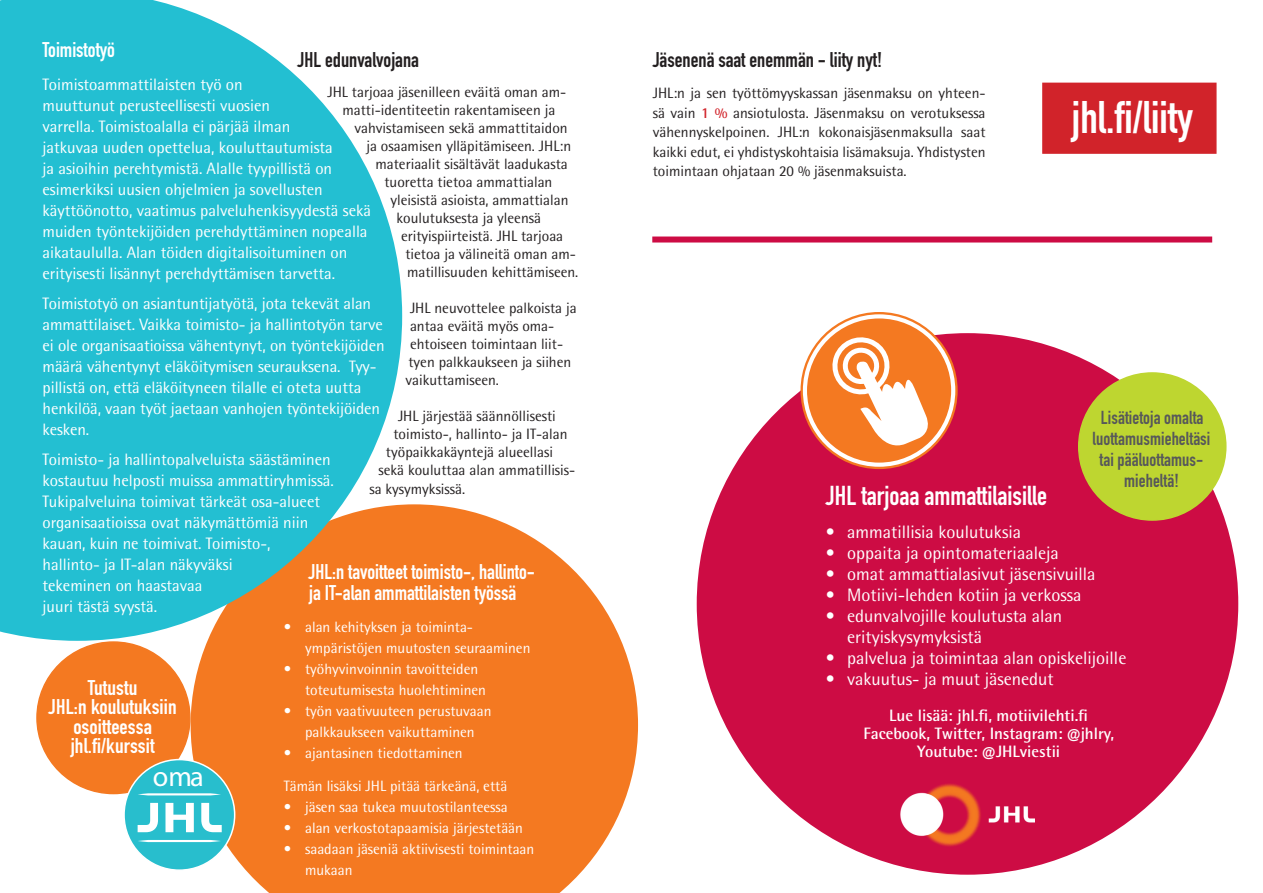
<style>
.page{position:relative;width:1263px;height:893px;background:#fff}
.page>*{position:absolute;margin:0;border:0;box-sizing:border-box;transform-origin:0 0}
.t1{font:45px "DIN Engschrift Std";color:#fff}
.t2{font:28.35px "Myriad Pro";color:#fff}
.t3{font:27px "DIN Engschrift Std";color:#fff}
.t4{font:21px/21px "DIN Engschrift Std";color:#fff}
.t5{font:21px/19.5px "DIN Engschrift Std";color:#fff;text-align:center;scale:1.05 1}
.t6{font:21px "DIN Engschrift Std";color:#231f20}
.t7{font:18.6px/21.3px "DIN Engschrift Std";letter-spacing:.005em;color:#57585a;text-align:center}
.t8{font:18px/21px "Rotis Semi Sans Std";color:#fff}
.t9{font:16.5px/21px "Rotis Semi Sans Std";color:#fff}
.t10{font:700 16.5px/18px "Rotis Semi Sans Std";color:#fff;text-align:center}
.t11{font:15px/19.5px "Rotis Semi Sans Std";color:#231f20;text-align:justify}
.t12{font:15px/21px "Rotis Semi Sans Std";color:#fff}
.s1{font-weight:700;color:#d1232a}
</style>
<div class="page">
<svg style="left:191px;top:504px;width:447px;height:389px;background:#f5893c"></svg>
<svg style="left:0;top:0;width:402px;height:641px;background:#46c0ca"></svg>
<div style="left:652px;top:237px;width:560px;height:6px;background:#cd0c44"></div>
<div style="left:697px;top:333px;width:541px;height:542px;background:#cd0c44;border-radius:50%"></div>
<svg style="left:802px;top:313px;width:154px;height:155px;fill:#fefefe"></svg>
<div style="left:809px;top:321px;width:140px;height:139px;background:#f47921;border-radius:50%"></div>
<div style="left:807px;top:318px;width:144px;height:145px;border:5px solid #f47921;border-radius:50%"></div>
<svg style="left:831px;top:335px;width:102px;height:117px"></svg>
<div style="left:1042px;top:83px;width:174px;height:71px;background:#d1232a;border:2px solid #d1232a"></div>
<img style="left:900px;top:784px;width:134px;height:63px">
<div style="left:37px;top:642px;width:153px;height:152px;background:#f47921;border-radius:50%"></div>
<div style="left:1079px;top:373px;width:147px;height:147px;background:#bed630;border-radius:50%"></div>
<div style="left:124px;top:760px;width:111px;height:110px;background:#28becd;border-radius:50%"></div>
<div style="left:123px;top:759px;width:112px;height:112px;border:2px solid #fff;border-radius:50%"></div>
<svg style="left:138px;top:803px;width:84px;height:29px"></svg>
<svg style="left:138px;top:793px;width:83px;height:2px"></svg>
<svg style="left:138px;top:840px;width:83px;height:2px"></svg>
<p class="t4" style="left:43px;top:39px;width:74px">Toimistotyö</p>
<p class="t9" style="left:43px;top:74px;width:330px">Toimistoammattilaisten työ on<br>muuttunut perusteellisesti vuosien<br>varrella. Toimistoalalla ei pärjää ilman<br>jatkuvaa uuden opettelua, kouluttautumista<br>ja asioihin perehtymistä. Alalle tyypillistä on esimerkiksi uusien ohjelmien ja sovellusten käyttöönotto, vaatimus palveluhenkisyydestä sekä muiden työntekijöiden perehdyttäminen nopealla aikataululla. Alan töiden digitalisoituminen on erityisesti lisännyt perehdyttämisen tarvetta.</p>
<p class="t9" style="left:43px;top:293px;width:344px">Toimistotyö on asiantuntijatyötä, jota tekevät alan ammattilaiset. Vaikka toimisto- ja hallintotyön tarve ei ole organisaatioissa vähentynyt, on työntekijöiden määrä vähentynyt eläköitymisen seurauksena. Tyy&shy;pillistä on, että eläköityneen tilalle ei oteta uutta henkilöä, vaan työt jaetaan vanhojen työntekijöiden kesken.</p>
<p class="t9" style="left:43px;top:449px;width:293px">Toimisto- ja hallintopalveluista säästäminen kostautuu helposti muissa ammattiryhmissä.<br>Tukipalveluina toimivat tärkeät osa-alueet organisaatioissa ovat näkymättömiä niin kauan, kuin ne toimivat. Toimisto-,<br>hallinto- ja IT-alan näkyväksi<br>tekeminen on haastavaa<br>juuri tästä syystä.</p>
<p class="t6" style="left:297px;top:47px;width:123px">JHL edunvalvojana</p>
<p class="t11" style="left:327px;top:82px;width:240px">JHL tarjoaa jäsenilleen eväitä oman am-</p>
<p class="t11" style="left:342px;top:100px;width:214px">matti-identiteetin rakentamiseen ja</p>
<p class="t11" style="left:354px;top:118px;width:215px">vahvistamiseen sekä ammattitaidon</p>
<p class="t11" style="left:366px;top:136px;width:206px">ja osaamisen ylläpitämiseen. JHL:n</p>
<p class="t11" style="left:375px;top:154px;width:194px">materiaalit sisältävät laadukasta</p>
<p class="t11" style="left:384px;top:172px;width:169px">tuoretta tietoa ammattialan</p>
<p class="t11" style="left:390px;top:190px;width:179px">yleisistä asioista, ammattialan</p>
<p class="t11" style="left:396px;top:208px;width:146px">koulutuksesta ja yleensä</p>
<p class="t11" style="left:401px;top:226px;width:164px">erityispiirteistä. JHL tarjoaa</p>
<p class="t11" style="left:405px;top:244px;width:172px">tietoa ja välineitä oman am-</p>
<p class="t11" style="left:407px;top:262px;width:173px">matillisuuden kehittämiseen.</p>
<p class="t11" style="left:410px;top:298px;width:168px">JHL neuvottelee palkoista ja</p>
<p class="t11" style="left:410px;top:316px;width:146px">antaa eväitä myös oma-</p>
<p class="t11" style="left:410px;top:334px;width:155px">ehtoiseen toimintaan liit-</p>
<p class="t11" style="left:408px;top:352px;width:164px">tyen palkkaukseen ja siihen</p>
<p class="t11" style="left:405px;top:370px;width:95px">vaikuttamiseen.</p>
<p class="t11" style="left:398px;top:406px;width:159px">JHL järjestää säännöllisesti</p>
<p class="t11" style="left:393px;top:424px;width:175px">toimisto-, hallinto- ja IT-alan</p>
<p class="t11" style="left:386px;top:442px;width:169px">työpaikkakäyntejä alueellasi</p>
<p class="t11" style="left:378px;top:460px;width:198px">sekä kouluttaa alan ammatillisis-</p>
<p class="t11" style="left:369px;top:479px;width:97px">sa kysymyksissä.</p>
<p class="t4" style="left:308px;top:561px;width:228px">JHL:n tavoitteet toimisto-, hallinto&shy;ja IT-alan ammattilaisten työssä</p>
<p class="t5" style="left:49px;top:678px;width:123px">Tutustu<br>JHL:n koulutuksiin osoitteessa jhl.fi/kurssit</p>
<h2 class="t2" style="left:153px;top:759px;width:53px">oma</h2>
<p class="t12" style="left:305px;top:616px;width:227px;text-indent:-21px">• alan kehityksen ja toiminta&shy;ympäristöjen muutosten seuraaminen</p>
<p class="t12" style="left:305px;top:658px;width:182px;text-indent:-21px">• työhyvinvoinnin tavoitteiden toteutumisesta huolehtiminen</p>
<p class="t12" style="left:284px;top:700px;width:209px;text-align:center">• työn vaativuuteen perustuvaan palkkaukseen vaikuttaminen</p>
<p class="t12" style="left:284px;top:736px;width:225px;line-height:33px">• ajantasinen tiedottaminen<br>Tämän lisäksi JHL pitää tärkeänä, että</p>
<p class="t12" style="left:284px;top:796px;width:225px">• jäsen saa tukea muutostilanteessa</p>
<p class="t12" style="left:284px;top:817px;width:241px">• alan verkostotapaamisia järjestetään</p>
<p class="t12" style="left:305px;top:838px;width:231px;text-indent:-21px">• saadaan jäseniä aktiivisesti toimintaan mukaan</p>
<p class="t6" style="left:653px;top:47px;width:231px">Jäsenenä saat enemmän - liity nyt!</p>
<p class="t11" style="left:653px;top:83px;width:334px">JHL:n ja sen työttömyyskassan jäsenmaksu on yhteen&shy;sä vain <span class="s1">1 %</span> ansiotulosta. Jäsenmaksu on verotuksessa vähennyskelpoinen. JHL:n kokonaisjäsenmaksulla saat kaikki edut, ei yhdistyskohtaisia lisämaksuja. Yhdistysten toimintaan ohjataan 20 % jäsenmaksuista.</p>
<h1 class="t1" style="left:1072px;top:91px;width:123px">jhl.fi/liity</h1>
<p class="t7" style="left:1092px;top:406px;width:119px">Lisätietoja omalta luottamusmieheltäsi tai pääluottamus&shy;mieheltä!</p>
<h3 class="t3" style="left:826px;top:479px;width:223px">JHL tarjoaa ammattilaisille</h3>
<p class="t8" style="left:826px;top:521px;width:197px">• ammatillisia koulutuksia</p>
<p class="t8" style="left:826px;top:542px;width:234px">• oppaita ja opintomateriaaleja</p>
<p class="t8" style="left:826px;top:563px;width:271px">• omat ammattialasivut jäsensivuilla</p>
<p class="t8" style="left:826px;top:584px;width:257px">• Motiivi-lehden kotiin ja verkossa</p>
<p class="t8" style="left:847px;top:605px;width:217px;text-indent:-21px">• edunvalvojille koulutusta alan erityiskysymyksistä</p>
<p class="t8" style="left:826px;top:647px;width:302px">• palvelua ja toimintaa alan opiskelijoille</p>
<p class="t8" style="left:826px;top:668px;width:229px">• vakuutus- ja muut jäsenedut</p>
<p class="t10" style="left:863px;top:706px;width:252px">Lue lisää: jhl.fi, motiivilehti.fi<br>Facebook, Twitter, Instagram: @jhlry,<br>Youtube: @JHLviestii</p>
</div>
